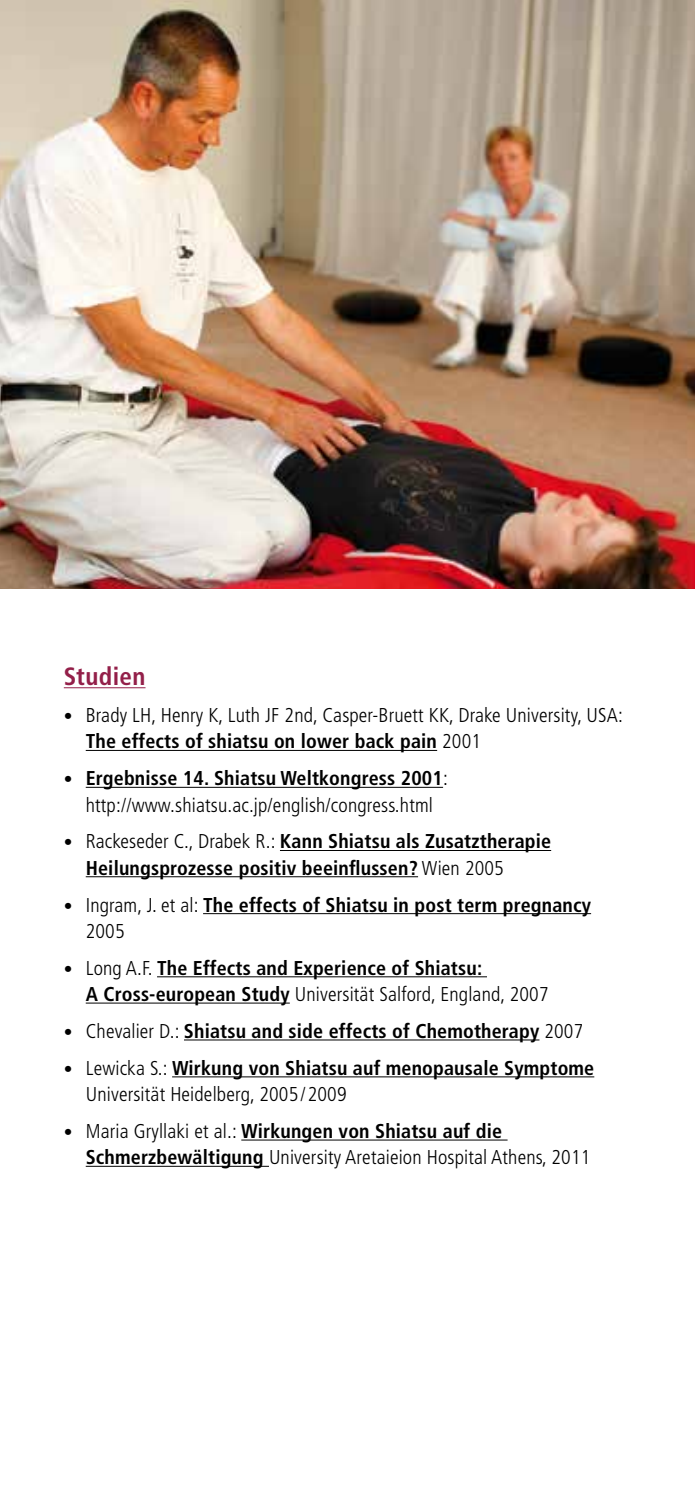
<style>
.page{position:relative;width:695px;height:1489px;background:#fff}
.page>*{position:absolute;margin:0;border:0;box-sizing:border-box;transform-origin:0 0}
.t1{font:700 condensed 25px "Frutiger";letter-spacing:.015em;color:#931f49}
.t2{font:300 condensed 20px/26.2px "Frutiger";letter-spacing:.01em;color:#000}
.t3{font:700 condensed 20px/26.2px "Frutiger";letter-spacing:.01em;color:#000}
.s1{font-size:17.5px}
.s2{font-weight:700}
.s3{font-weight:300;font-size:17.5px}
.s4{font-weight:300}
</style>
<div class="page">
<hr style="left:64px;top:687px;width:81px;height:1px;background:#931f49">
<hr style="left:86px;top:750px;width:351px;height:1px;background:#000">
<hr style="left:86px;top:786px;width:357px;height:1px;background:#000">
<hr style="left:280px;top:850px;width:271px;height:1px;background:#000">
<hr style="left:86px;top:876px;width:332px;height:1px;background:#000">
<hr style="left:203px;top:913px;width:388px;height:1px;background:#000">
<hr style="left:157px;top:976px;width:330px;height:1px;background:#000">
<hr style="left:86px;top:1002px;width:204px;height:1px;background:#000">
<hr style="left:184px;top:1039px;width:355px;height:1px;background:#000">
<hr style="left:172px;top:1076px;width:422px;height:1px;background:#000">
<hr style="left:241px;top:1139px;width:266px;height:1px;background:#000">
<hr style="left:86px;top:1165px;width:183px;height:1px;background:#000">
<img style="left:0;top:0;width:694px;height:588px">
<p class="t1" style="left:64px;top:661px;width:83px">Studien</p>
<p class="t2" style="left:86px;top:702px;width:538px;text-indent:-22px"><span class="s1">•</span> Brady LH, Henry K, Luth JF 2nd, Casper-Bruett KK, Drake University, USA:<br><span class="s2">The effects of shiatsu on lower back pain</span> 2001</p>
<p class="t2" style="left:64px;top:765px;width:385px;text-align:center"><span class="s1">•</span> <span class="s2">Ergebnisse 14. Shiatsu Weltkongress 2001</span>: http://www.shiatsu.ac.jp/english/congress.html</p>
<p class="t3" style="left:86px;top:828px;width:467px;text-indent:-22px"><span class="s3">•</span> <span class="s4">Rackeseder C., Drabek R.:</span> Kann Shiatsu als Zusatztherapie<br>Heilungsprozesse positiv beeinflussen? <span class="s4">Wien 2005</span></p>
<p class="t3" style="left:86px;top:891px;width:506px;text-indent:-22px"><span class="s3">•</span> <span class="s4">Ingram, J. et al:</span> The effects of Shiatsu in post term pregnancy<br><span class="s4">2005</span></p>
<p class="t3" style="left:86px;top:954px;width:464px;text-indent:-22px"><span class="s3">•</span> <span class="s4">Long A.F.</span> The Effects and Experience of Shiatsu:<br>A Cross-european Study <span class="s4">Universität Salford, England, 2007</span></p>
<p class="t3" style="left:64px;top:1017px;width:521px"><span class="s3">•</span> <span class="s4">Chevalier D.:</span> Shiatsu and side effects of Chemotherapy <span class="s4">2007</span></p>
<p class="t2" style="left:86px;top:1055px;width:510px;text-indent:-22px"><span class="s1">•</span> Lewicka S.: <span class="s2">Wirkung von Shiatsu auf menopausale Symptome<br></span>Universität Heidelberg, 2005/2009</p>
<p class="t2" style="left:86px;top:1118px;width:506px;text-indent:-22px"><span class="s1">•</span> Maria Gryllaki et al.: <span class="s2">Wirkungen von Shiatsu auf die<br>Schmerzbewältigung</span> University Aretaieion Hospital Athens, 2011</p>
</div>
